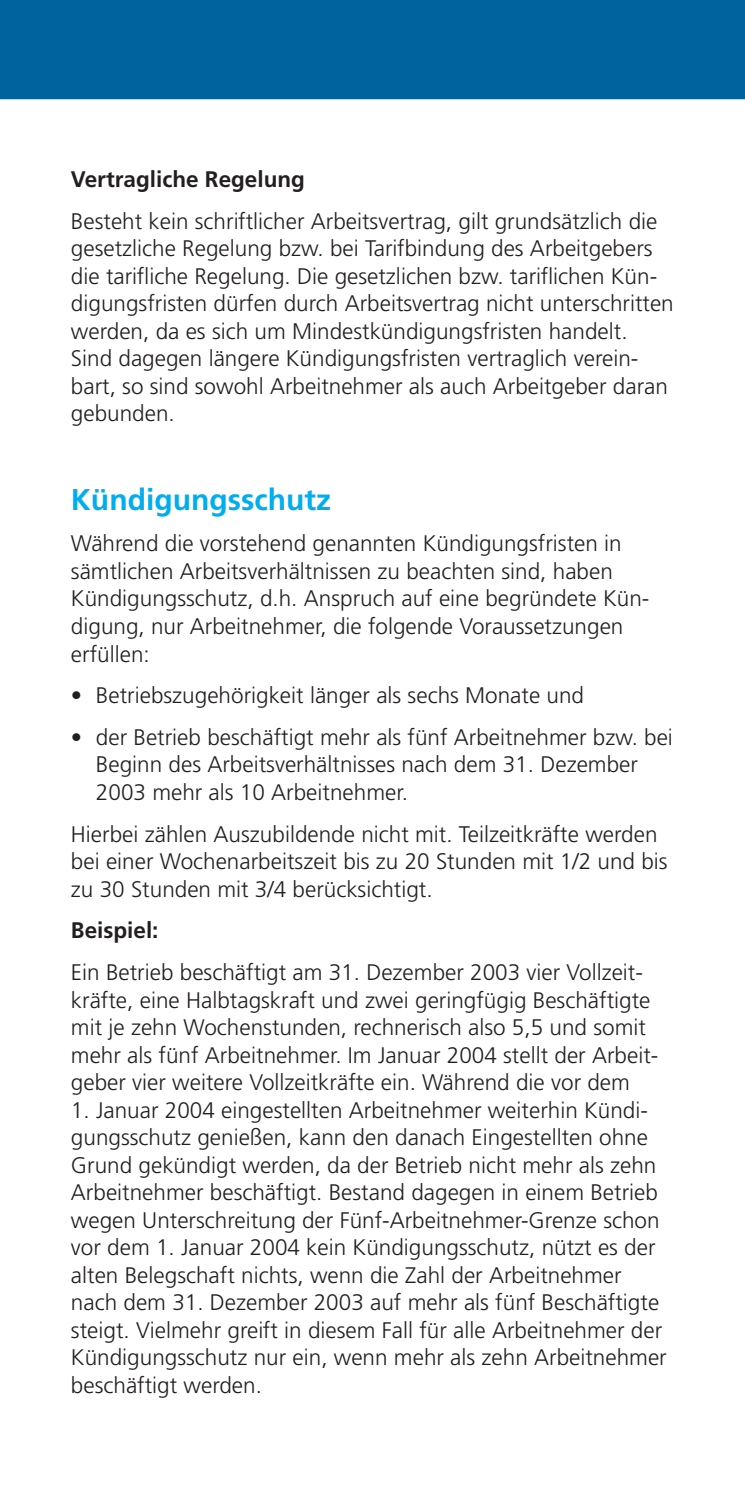
<style>
.page{position:relative;width:745px;height:1489px;background:#fff}
.page>*{position:absolute;margin:0;border:0;box-sizing:border-box;transform-origin:0 0}
.Headline_1{font:700 30px "Frutiger LT Pro";color:#00aeef}
.Fließtext{font:300 22.5px/27.5px "Frutiger LT Pro";color:#231f20}
.Fließtext_fett___2{font:700 22.5px "Frutiger LT Pro";color:#231f20}
</style>
<div class="page">
<div style="left:0;top:0;width:744px;height:99px;background:#00639e"></div>
<h2 class="Fließtext_fett___2" style="left:71px;top:166px;width:235px">Vertragliche Regelung</h2>
<h3 class="Fließtext" style="left:71px;top:207px;width:604px">Besteht kein schriftlicher Arbeitsvertrag, gilt grundsätzlich die gesetzliche Regelung bzw. bei Tarifbindung des Arbeitgebers die tarifliche Regelung. Die gesetzlichen bzw. tariflichen Kün&shy;digungsfristen dürfen durch Arbeitsvertrag nicht unterschritten werden, da es sich um Mindestkündigungsfristen handelt.<br>Sind dagegen längere Kündigungsfristen vertraglich verein&shy;bart, so sind sowohl Arbeitnehmer als auch Arbeitgeber daran gebunden.</h3>
<h1 class="Headline_1" style="left:71px;top:481px;width:261px">Kündigungsschutz</h1>
<h3 class="Fließtext" style="left:71px;top:530px;width:579px">Während die vorstehend genannten Kündigungsfristen in sämtlichen Arbeitsverhältnissen zu beachten sind, haben Kündigungsschutz, d.h. Anspruch auf eine begründete Kün&shy;digung, nur Arbeitnehmer, die folgende Voraussetzungen erfüllen:</h3>
<h3 class="Fließtext" style="left:71px;top:681px;width:514px">• Betriebszugehörigkeit länger als sechs Monate und</h3>
<h3 class="Fließtext" style="left:96px;top:723px;width:578px;text-indent:-25px">• der Betrieb beschäftigt mehr als fünf Arbeitnehmer bzw. bei<br>Beginn des Arbeitsverhältnisses nach dem 31. Dezember<br>2003 mehr als 10 Arbeitnehmer.</h3>
<h3 class="Fließtext" style="left:71px;top:820px;width:597px">Hierbei zählen Auszubildende nicht mit. Teilzeitkräfte werden bei einer Wochenarbeitszeit bis zu 20 Stunden mit 1/2 und bis zu 30 Stunden mit 3/4 berücksichtigt.</h3>
<h2 class="Fließtext_fett___2" style="left:71px;top:917px;width:89px">Beispiel:</h2>
<h3 class="Fließtext" style="left:71px;top:958px;width:588px">Ein Betrieb beschäftigt am 31. Dezember 2003 vier Vollzeit&shy;kräfte, eine Halbtagskraft und zwei geringfügig Beschäftigte mit je zehn Wochenstunden, rechnerisch also 5,5 und somit mehr als fünf Arbeitnehmer. Im Januar 2004 stellt der Arbeit&shy;geber vier weitere Vollzeitkräfte ein. Während die vor dem</h3>
<h3 class="Fließtext" style="left:71px;top:1096px;width:597px">1. Januar 2004 eingestellten Arbeitnehmer weiterhin Kündi&shy;gungsschutz genießen, kann den danach Eingestellten ohne Grund gekündigt werden, da der Betrieb nicht mehr als zehn Arbeitnehmer beschäftigt. Bestand dagegen in einem Betrieb wegen Unterschreitung der Fünf-Arbeitnehmer-Grenze schon vor dem 1. Januar 2004 kein Kündigungsschutz, nützt es der alten Belegschaft nichts, wenn die Zahl der Arbeitnehmer nach dem 31. Dezember 2003 auf mehr als fünf Beschäftigte steigt. Vielmehr greift in diesem Fall für alle Arbeitnehmer der Kündigungsschutz nur ein, wenn mehr als zehn Arbeitnehmer beschäftigt werden.</h3>
</div>
